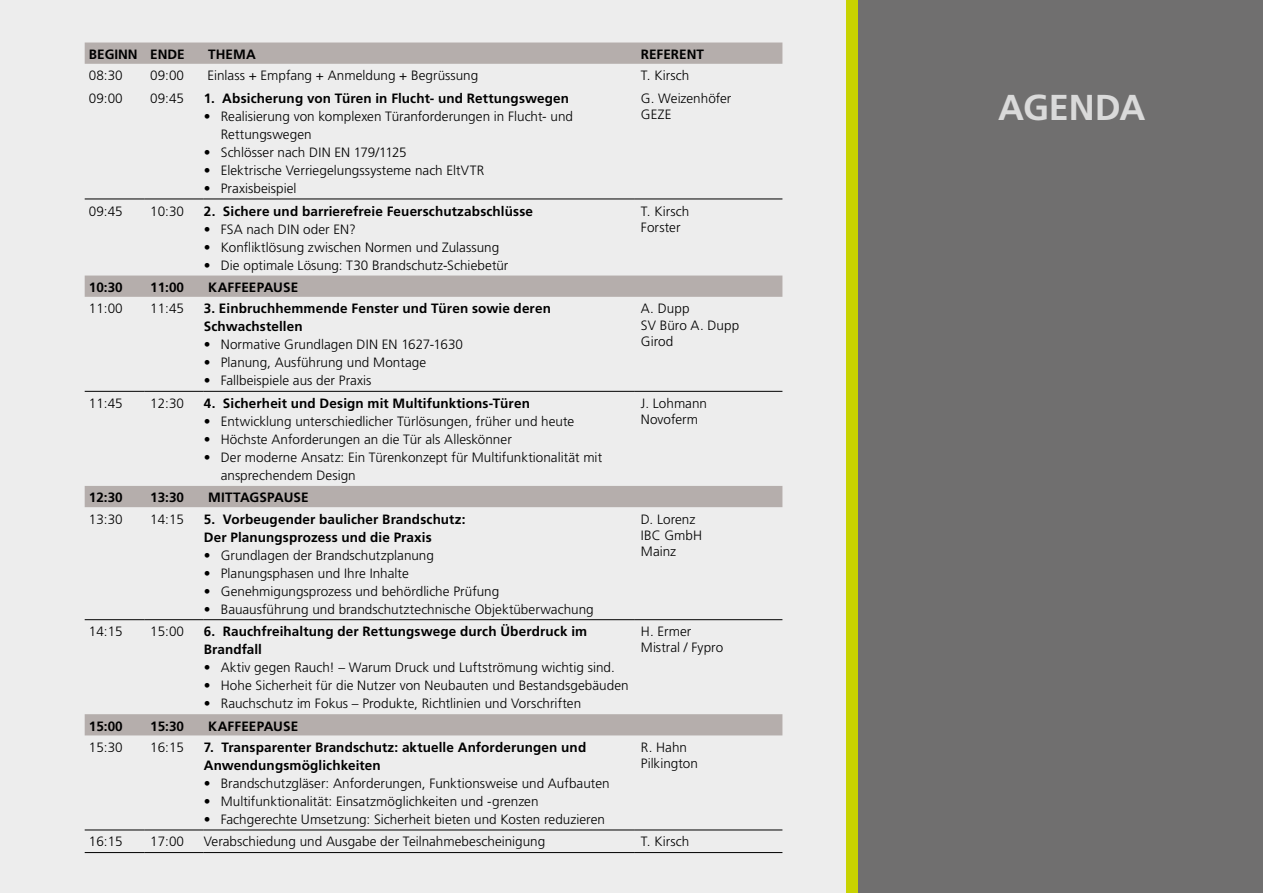
<style>
.page{position:relative;width:1263px;height:893px;background:#fff}
.page>*{position:absolute;margin:0;border:0;box-sizing:border-box;transform-origin:0 0}
.t1{font:700 36px "Frutiger LT Std";letter-spacing:-.005em;color:#dadada}
.t2{font:300 13.5px/16.2px "Frutiger";color:#000}
.t3{font:700 13.5px/18px "Frutiger";letter-spacing:.01em;color:#000}
</style>
<div class="page">
<div style="left:0;top:0;width:861px;height:893px;background:#ededed"></div>
<div style="left:846px;top:0;width:24px;height:893px;background:#c8d300"></div>
<div style="left:858px;top:0;width:405px;height:893px;background:#706f6f"></div>
<svg style="left:85px;top:43px;width:697px;height:692px"></svg>
<hr style="left:85px;top:199px;width:59px;height:1px;background:#000">
<hr style="left:144px;top:199px;width:60px;height:1px;background:#000">
<hr style="left:204px;top:199px;width:431px;height:1px;background:#000">
<hr style="left:635px;top:199px;width:147px;height:1px;background:#000">
<hr style="left:85px;top:391px;width:59px;height:1px;background:#000">
<hr style="left:144px;top:391px;width:60px;height:1px;background:#000">
<hr style="left:204px;top:391px;width:431px;height:1px;background:#000">
<hr style="left:635px;top:391px;width:147px;height:1px;background:#000">
<hr style="left:85px;top:619px;width:59px;height:1px;background:#000">
<hr style="left:144px;top:619px;width:60px;height:1px;background:#000">
<hr style="left:204px;top:619px;width:431px;height:1px;background:#000">
<hr style="left:635px;top:619px;width:147px;height:1px;background:#000">
<hr style="left:85px;top:830px;width:59px;height:1px;background:#000">
<hr style="left:144px;top:830px;width:60px;height:1px;background:#000">
<hr style="left:204px;top:830px;width:431px;height:1px;background:#000">
<hr style="left:635px;top:830px;width:147px;height:1px;background:#000">
<hr style="left:85px;top:852px;width:59px;height:1px;background:#000">
<hr style="left:144px;top:852px;width:60px;height:1px;background:#000">
<hr style="left:204px;top:852px;width:431px;height:1px;background:#000">
<hr style="left:635px;top:852px;width:147px;height:1px;background:#000">
<p class="t3" style="left:89px;top:45px;width:97px">BEGINN ENDE</p>
<p class="t3" style="left:208px;top:45px;width:49px">THEMA</p>
<p class="t3" style="left:641px;top:45px;width:65px">REFERENT</p>
<p class="t2" style="left:89px;top:68px;width:35px">08:30</p>
<p class="t2" style="left:150px;top:68px;width:35px">09:00</p>
<p class="t2" style="left:207px;top:68px;width:272px">Einlass + Empfang + Anmeldung + Begrüssung</p>
<p class="t2" style="left:641px;top:68px;width:50px">T. Kirsch</p>
<p class="t2" style="left:89px;top:90px;width:35px">09:00</p>
<p class="t2" style="left:150px;top:90px;width:35px">09:45</p>
<p class="t3" style="left:204px;top:89px;width:367px">1. Absicherung von Türen in Flucht- und Rettungswegen</p>
<p class="t2" style="left:221px;top:107px;width:354px;line-height:18px;text-indent:-17px">• Realisierung von komplexen Türanforderungen in Flucht- und<br>Rettungswegen</p>
<p class="t2" style="left:204px;top:144px;width:205px">• Schlösser nach DIN EN 179/1125</p>
<p class="t2" style="left:204px;top:162px;width:282px">• Elektrische Verriegelungssysteme nach EltVTR</p>
<p class="t2" style="left:204px;top:180px;width:94px">• Praxisbeispiel</p>
<p class="t2" style="left:641px;top:90px;width:92px">G. Weizenhöfer<br>GEZE</p>
<p class="t2" style="left:89px;top:203px;width:35px">09:45</p>
<p class="t2" style="left:150px;top:203px;width:35px">10:30</p>
<p class="t3" style="left:204px;top:202px;width:331px">2. Sichere und barrierefreie Feuerschutzabschlüsse</p>
<p class="t2" style="left:204px;top:221px;width:154px">• FSA nach DIN oder EN?</p>
<p class="t2" style="left:204px;top:239px;width:297px">• Konfliktlösung zwischen Normen und Zulassung</p>
<p class="t2" style="left:204px;top:257px;width:306px">• Die optimale Lösung: T30 Brandschutz-Schiebetür</p>
<p class="t3" style="left:89px;top:278px;width:35px">10:30</p>
<p class="t3" style="left:150px;top:278px;width:35px">11:00</p>
<p class="t3" style="left:208px;top:278px;width:92px">KAFFEEPAUSE</p>
<p class="t2" style="left:89px;top:301px;width:35px">11:00</p>
<p class="t2" style="left:150px;top:301px;width:35px">11:45</p>
<p class="t3" style="left:204px;top:299px;width:349px">3. Einbruchhemmende Fenster und Türen sowie deren<br>Schwachstellen</p>
<p class="t2" style="left:204px;top:336px;width:261px">• Normative Grundlagen DIN EN 1627-1630</p>
<p class="t2" style="left:204px;top:354px;width:224px">• Planung, Ausführung und Montage</p>
<p class="t2" style="left:204px;top:372px;width:169px">• Fallbeispiele aus der Praxis</p>
<p class="t2" style="left:89px;top:395px;width:35px">11:45</p>
<p class="t2" style="left:150px;top:395px;width:35px">12:30</p>
<p class="t3" style="left:204px;top:394px;width:328px">4. Sicherheit und Design mit Multifunktions-Türen</p>
<p class="t2" style="left:204px;top:413px;width:372px">• Entwicklung unterschiedlicher Türlösungen, früher und heute</p>
<p class="t2" style="left:204px;top:431px;width:310px">• Höchste Anforderungen an die Tür als Alleskönner</p>
<p class="t2" style="left:221px;top:448px;width:383px;line-height:18px;text-indent:-17px">• Der moderne Ansatz: Ein Türenkonzept für Multifunktionalität mit ansprechendem Design</p>
<p class="t3" style="left:89px;top:489px;width:35px">12:30</p>
<p class="t3" style="left:150px;top:489px;width:35px">13:30</p>
<p class="t3" style="left:208px;top:489px;width:102px">MITTAGSPAUSE</p>
<p class="t2" style="left:89px;top:511px;width:35px">13:30</p>
<p class="t2" style="left:150px;top:511px;width:35px">14:15</p>
<p class="t3" style="left:204px;top:510px;width:263px">5. Vorbeugender baulicher Brandschutz:<br>Der Planungsprozess und die Praxis</p>
<p class="t2" style="left:204px;top:547px;width:232px">• Grundlagen der Brandschutzplanung</p>
<p class="t2" style="left:204px;top:565px;width:206px">• Planungsphasen und Ihre Inhalte</p>
<p class="t2" style="left:204px;top:583px;width:297px">• Genehmigungsprozess und behördliche Prüfung</p>
<p class="t2" style="left:204px;top:601px;width:391px">• Bauausführung und brandschutztechnische Objektüberwachung</p>
<p class="t2" style="left:89px;top:623px;width:35px">14:15</p>
<p class="t2" style="left:150px;top:623px;width:35px">15:00</p>
<p class="t3" style="left:204px;top:622px;width:385px">6. Rauchfreihaltung der Rettungswege durch Überdruck im<br>Brandfall</p>
<p class="t2" style="left:204px;top:659px;width:412px">• Aktiv gegen Rauch! – Warum Druck und Luftströmung wichtig sind.</p>
<p class="t2" style="left:204px;top:677px;width:426px">• Hohe Sicherheit für die Nutzer von Neubauten und Bestandsgebäuden</p>
<p class="t2" style="left:204px;top:695px;width:379px">• Rauchschutz im Fokus – Produkte, Richtlinien und Vorschriften</p>
<p class="t3" style="left:89px;top:717px;width:35px">15:00</p>
<p class="t3" style="left:150px;top:717px;width:35px">15:30</p>
<p class="t3" style="left:208px;top:717px;width:92px">KAFFEEPAUSE</p>
<p class="t2" style="left:89px;top:739px;width:35px">15:30</p>
<p class="t2" style="left:150px;top:739px;width:35px">16:15</p>
<p class="t3" style="left:204px;top:738px;width:384px">7. Transparenter Brandschutz: aktuelle Anforderungen und<br>Anwendungsmöglichkeiten</p>
<p class="t2" style="left:204px;top:775px;width:407px">• Brandschutzgläser: Anforderungen, Funktionsweise und Aufbauten</p>
<p class="t2" style="left:204px;top:793px;width:336px">• Multifunktionalität: Einsatzmöglichkeiten und -grenzen</p>
<p class="t2" style="left:204px;top:811px;width:403px">• Fachgerechte Umsetzung: Sicherheit bieten und Kosten reduzieren</p>
<p class="t2" style="left:641px;top:203px;width:50px">T. Kirsch<br>Forster</p>
<p class="t2" style="left:641px;top:301px;width:100px">A. Dupp<br>SV Büro A. Dupp<br>Girod</p>
<p class="t2" style="left:641px;top:395px;width:68px">J. Lohmann<br>Novoferm</p>
<p class="t2" style="left:641px;top:511px;width:63px">D. Lorenz<br>IBC GmbH<br>Mainz</p>
<p class="t2" style="left:641px;top:623px;width:84px">H. Ermer<br>Mistral / Fypro</p>
<p class="t2" style="left:641px;top:739px;width:59px">R. Hahn<br>Pilkington</p>
<p class="t2" style="left:89px;top:834px;width:35px">16:15</p>
<p class="t2" style="left:150px;top:834px;width:35px">17:00</p>
<p class="t2" style="left:204px;top:834px;width:343px">Verabschiedung und Ausgabe der Teilnahmebescheinigung</p>
<p class="t2" style="left:641px;top:834px;width:50px">T. Kirsch</p>
<h1 class="t1" style="left:998px;top:86px;width:149px">AGENDA</h1>
</div>
